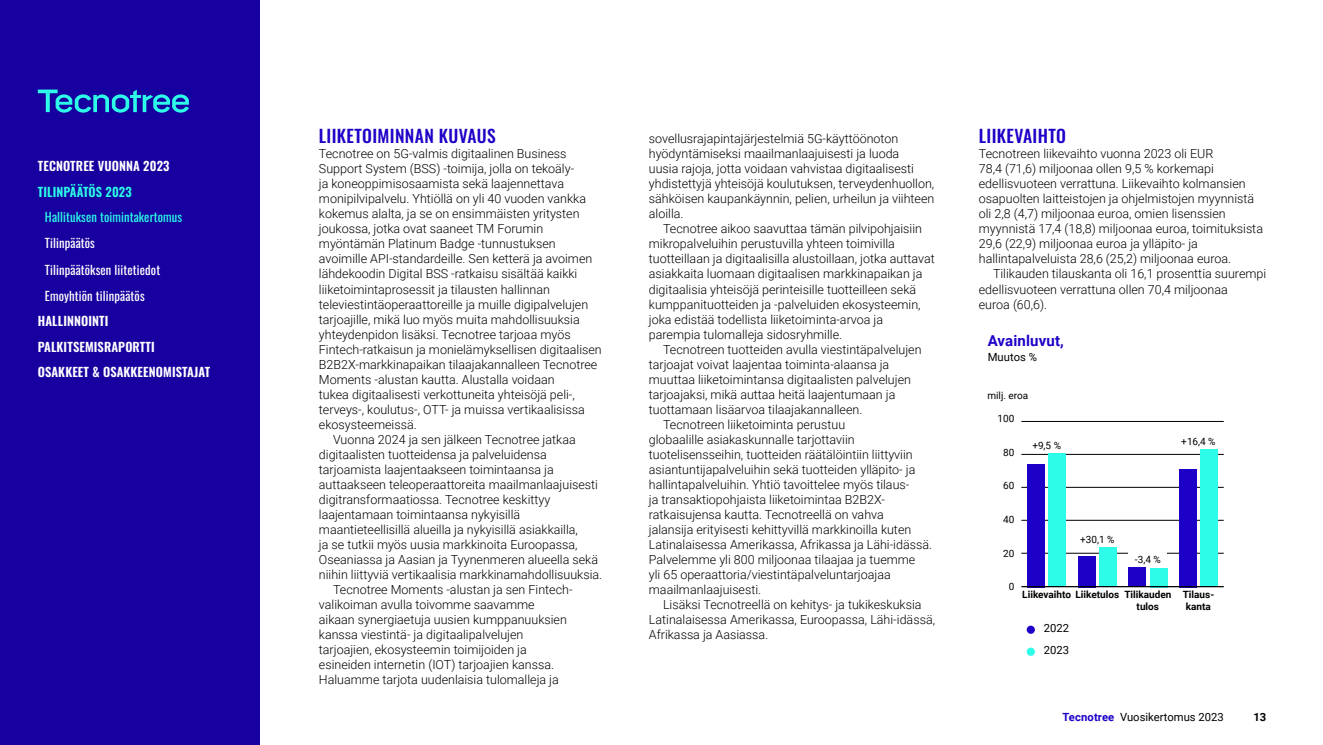
<style>
.page{position:relative;width:1323px;height:745px;background:#fff}
.page>*{position:absolute;margin:0;border:0;box-sizing:border-box;transform-origin:0 0}
.Body1{font:500 17.5px "Oswald";letter-spacing:.02em;color:#1c00c8}
.t1{font:700 15px "Roboto";letter-spacing:.01em;color:#1c00c8}
.Body2_indent{font:300 12.5px/15px "Roboto";color:#000}
.Body1-2{font:300 12.5px/15px "Roboto";color:#000}
.t2{font:600 12.5px/25.5px "Oswald";letter-spacing:.01em;color:#fff}
.t3{font:12.5px/27.1px "Oswald";letter-spacing:.01em;color:#fff}
.t4{font:12.5px "Oswald";letter-spacing:.01em;color:#2cfce8}
.t5{font:600 12.5px "Oswald";letter-spacing:.01em;color:#2cfce8}
.t6{font:11.25px/22px "Roboto";color:#000}
.t7{font:700 11.25px "Roboto";color:#000}
.t8{font:700 10px/12px "Roboto";color:#000;text-align:center}
.t9{font:10px "Roboto";color:#000}
.s1{font-weight:700;color:#1c00c8}
</style>
<div class="page">
<div style="left:0;top:0;width:260px;height:744px;background:#16009f"></div>
<hr style="left:1021px;top:421px;width:203px;height:1px;background:#000">
<hr style="left:1021px;top:519px;width:203px;height:1px;background:#000">
<hr style="left:1021px;top:487px;width:203px;height:1px;background:#000">
<hr style="left:1021px;top:454px;width:203px;height:1px;background:#000">
<hr style="left:1021px;top:552px;width:203px;height:1px;background:#000">
<div style="left:1048px;top:452px;width:18px;height:135px;background:#2cfce8"></div>
<div style="left:1027px;top:464px;width:18px;height:123px;background:#1c00c8"></div>
<div style="left:1099px;top:546px;width:18px;height:41px;background:#2cfce8"></div>
<div style="left:1078px;top:555px;width:17px;height:32px;background:#1c00c8"></div>
<div style="left:1150px;top:567px;width:17px;height:20px;background:#2cfce8"></div>
<div style="left:1128px;top:567px;width:18px;height:20px;background:#1c00c8"></div>
<div style="left:1200px;top:449px;width:18px;height:138px;background:#2cfce8"></div>
<div style="left:1179px;top:468px;width:18px;height:119px;background:#1c00c8"></div>
<div style="left:1027px;top:625px;width:8px;height:8px;background:#1c00c8;border-radius:50%"></div>
<div style="left:1027px;top:647px;width:8px;height:8px;background:#2cfce8;border-radius:50%"></div>
<div style="left:1128px;top:552px;width:39px;height:14px;background:#fff"></div>
<hr style="left:1021px;top:585px;width:203px;height:2px;background:#000">
<svg style="left:38px;top:89px;width:151px;height:24px"></svg>
<p class="t2" style="left:38px;top:154px;width:133px">TECNOTREE VUONNA 2023</p>
<p class="t5" style="left:38px;top:185px;width:95px">TILINPÄÄTÖS 2023</p>
<p class="t4" style="left:45px;top:206px;width:139px">Hallituksen toimintakertomus</p>
<p class="t3" style="left:45px;top:228px;width:117px">Tilinpäätös<br>Tilinpäätöksen liitetiedot</p>
<p class="t3" style="left:45px;top:280px;width:101px">Emoyhtiön tilinpäätös</p>
<p class="t2" style="left:38px;top:309px;width:174px">HALLINNOINTI<br>PALKITSEMISRAPORTTI<br>OSAKKEET &amp; OSAKKEENOMISTAJAT</p>
<h2 class="Body1" style="left:319px;top:127px;width:178px">LIIKETOIMINNAN KUVAUS</h2>
<p class="Body1-2" style="left:319px;top:146px;width:284px">Tecnotree on 5G-valmis digitaalinen Business Support System (BSS) -toimija, jolla on tekoäly-<br>ja koneoppimisosaamista sekä laajennettava monipilvipalvelu. Yhtiöllä on yli 40 vuoden vankka kokemus alalta, ja se on ensimmäisten yritysten joukossa, jotka ovat saaneet TM Forumin myöntämän Platinum Badge -tunnustuksen avoimille API-standardeille. Sen ketterä ja avoimen lähdekoodin Digital BSS -ratkaisu sisältää kaikki liiketoimintaprosessit ja tilausten hallinnan televiestintäoperaattoreille ja muille digipalvelujen tarjoajille, mikä luo myös muita mahdollisuuksia yhteydenpidon lisäksi. Tecnotree tarjoaa myös Fintech-ratkaisun ja monielämyksellisen digitaalisen B2B2X-markkinapaikan tilaajakannalleen Tecnotree Moments -alustan kautta. Alustalla voidaan<br>tukea digitaalisesti verkottuneita yhteisöjä peli-, terveys-, koulutus-, OTT- ja muissa vertikaalisissa ekosysteemeissä.</p>
<p class="Body2_indent" style="left:319px;top:431px;width:285px;text-indent:14px">Vuonna 2024 ja sen jälkeen Tecnotree jatkaa digitaalisten tuotteidensa ja palveluidensa tarjoamista laajentaakseen toimintaansa ja auttaakseen teleoperaattoreita maailmanlaajuisesti digitransformaatiossa. Tecnotree keskittyy laajentamaan toimintaansa nykyisillä maantieteellisillä alueilla ja nykyisillä asiakkailla,<br>ja se tutkii myös uusia markkinoita Euroopassa, Oseaniassa ja Aasian ja Tyynenmeren alueella sekä niihin liittyviä vertikaalisia markkinamahdollisuuksia.</p>
<p class="Body2_indent" style="left:319px;top:581px;width:255px;text-indent:14px">Tecnotree Moments -alustan ja sen Fintech&shy;valikoiman avulla toivomme saavamme aikaan synergiaetuja uusien kumppanuuksien kanssa viestintä- ja digitaalipalvelujen tarjoajien, ekosysteemin toimijoiden ja esineiden internetin (IOT) tarjoajien kanssa.<br>Haluamme tarjota uudenlaisia tulomalleja ja</p>
<p class="Body2_indent" style="left:649px;top:131px;width:287px">sovellusrajapintajärjestelmiä 5G-käyttöönoton hyödyntämiseksi maailmanlaajuisesti ja luoda<br>uusia rajoja, jotta voidaan vahvistaa digitaalisesti yhdistettyjä yhteisöjä koulutuksen, terveydenhuollon, sähköisen kaupankäynnin, pelien, urheilun ja viihteen aloilla.</p>
<p class="Body2_indent" style="left:649px;top:221px;width:287px;text-indent:14px">Tecnotree aikoo saavuttaa tämän pilvipohjaisiin mikropalveluihin perustuvilla yhteen toimivilla tuotteillaan ja digitaalisilla alustoillaan, jotka auttavat asiakkaita luomaan digitaalisen markkinapaikan ja digitaalisia yhteisöjä perinteisille tuotteilleen sekä kumppanituotteiden ja -palveluiden ekosysteemin, joka edistää todellista liiketoiminta-arvoa ja parempia tulomalleja sidosryhmille.</p>
<p class="Body2_indent" style="left:649px;top:341px;width:274px;text-indent:14px">Tecnotreen tuotteiden avulla viestintäpalvelujen tarjoajat voivat laajentaa toiminta-alaansa ja muuttaa liiketoimintansa digitaalisten palvelujen tarjoajaksi, mikä auttaa heitä laajentumaan ja tuottamaan lisäarvoa tilaajakannalleen.</p>
<p class="Body2_indent" style="left:649px;top:416px;width:285px;text-indent:14px">Tecnotreen liiketoiminta perustuu<br>globaalille asiakaskunnalle tarjottaviin tuotelisensseihin, tuotteiden räätälöintiin liittyviin asiantuntijapalveluihin sekä tuotteiden ylläpito- ja hallintapalveluihin. Yhtiö tavoittelee myös tilaus-<br>ja transaktiopohjaista liiketoimintaa B2B2X&shy;ratkaisujensa kautta. Tecnotreellä on vahva<br>jalansija erityisesti kehittyvillä markkinoilla kuten Latinalaisessa Amerikassa, Afrikassa ja Lähi-idässä.<br>Palvelemme yli 800 miljoonaa tilaajaa ja tuemme<br>yli 65 operaattoria/viestintäpalveluntarjoajaa maailmanlaajuisesti.</p>
<p class="Body2_indent" style="left:649px;top:596px;width:288px;text-indent:14px">Lisäksi Tecnotreellä on kehitys- ja tukikeskuksia<br>Latinalaisessa Amerikassa, Euroopassa, Lähi-idässä,<br>Afrikassa ja Aasiassa.</p>
<p class="Body1" style="left:979px;top:127px;width:89px">LIIKEVAIHTO</p>
<p class="Body1-2" style="left:979px;top:146px;width:286px">Tecnotreen liikevaihto vuonna 2023 oli EUR<br>78,4 (71,6) miljoonaa ollen 9,5 % korkemapi edellisvuoteen verrattuna. Liikevaihto kolmansien osapuolten laitteistojen ja ohjelmistojen myynnistä oli 2,8 (4,7) miljoonaa euroa, omien lisenssien myynnistä 17,4 (18,8) miljoonaa euroa, toimituksista 29,6 (22,9) miljoonaa euroa ja ylläpito- ja hallintapalveluista 28,6 (25,2) miljoonaa euroa.</p>
<p class="Body2_indent" style="left:979px;top:266px;width:289px;text-indent:14px">Tilikauden tilauskanta oli 16,1 prosenttia suurempi edellisvuoteen verrattuna ollen 70,4 miljoonaa<br>euroa (60,6).</p>
<p class="t1" style="left:988px;top:330px;width:78px">Avainluvut,</p>
<p class="t6" style="left:988px;top:346px;width:51px">Muutos %</p>
<p class="t9" style="left:987px;top:388px;width:42px">milj. eroa</p>
<p class="t9" style="left:997px;top:411px;width:18px">100</p>
<p class="t9" style="left:1003px;top:444px;width:13px">80</p>
<p class="t9" style="left:1003px;top:478px;width:13px">60</p>
<p class="t9" style="left:1003px;top:512px;width:13px">40</p>
<p class="t9" style="left:1003px;top:545px;width:13px">20</p>
<p class="t9" style="left:1009px;top:579px;width:7px">0</p>
<p class="t9" style="left:1032px;top:438px;width:30px">+9,5 %</p>
<p class="t9" style="left:1080px;top:532px;width:36px">+30,1 %</p>
<p class="t9" style="left:1135px;top:552px;width:27px">-3,4 %</p>
<p class="t8" style="left:1137px;top:587px;width:36px;text-align:left;text-indent:-114px">Liikevaihto Liiketulos Tilikauden tulos</p>
<p class="t6" style="left:1044px;top:616px;width:27px">2022<br>2023</p>
<p class="t9" style="left:1181px;top:434px;width:36px">+16,4 %</p>
<p class="t8" style="left:1183px;top:587px;width:33px">Tilaus&shy;kanta</p>
<p class="t6" style="left:1062px;top:704px;width:163px"><span class="s1">Tecnotree</span> Vuosikertomus 2023</p>
<p class="t7" style="left:1253px;top:708px;width:14px">13</p>
</div>
